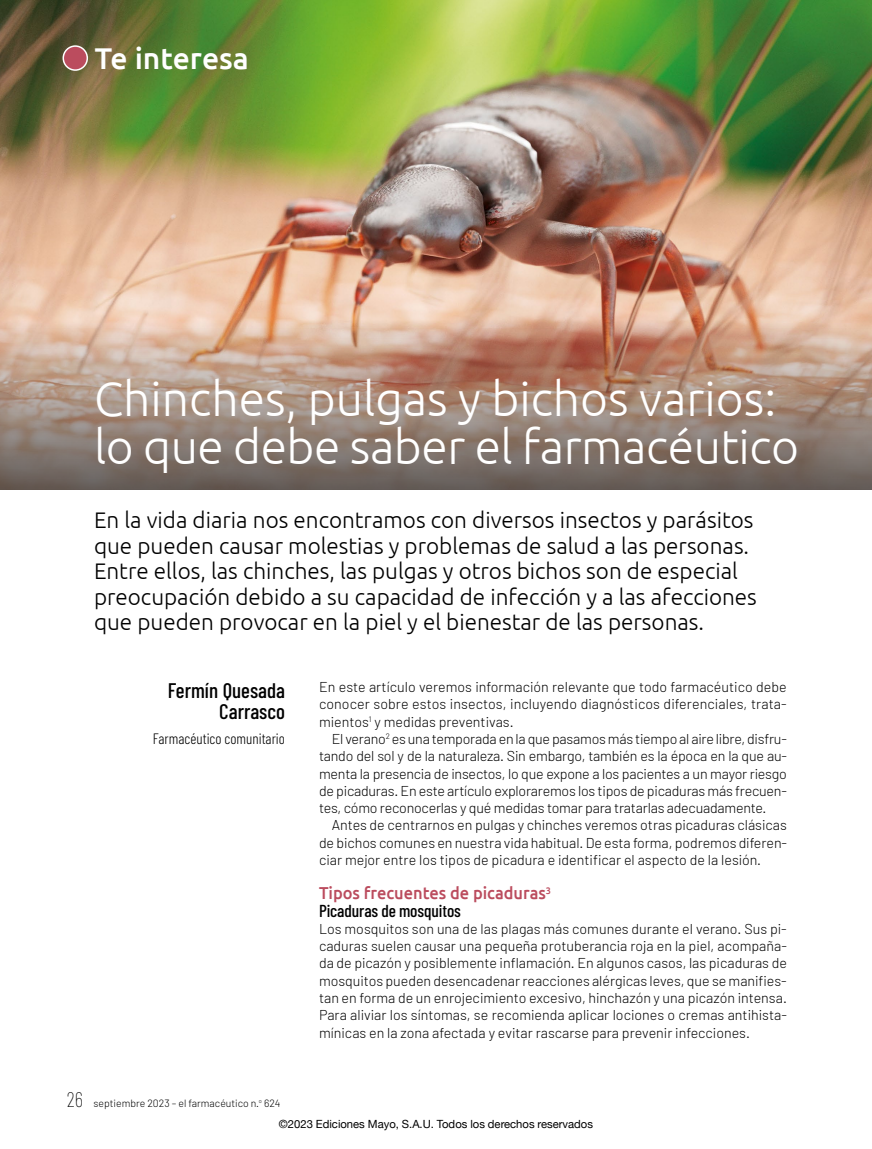
<style>
.page{position:relative;width:872px;height:1149px;background:#fff}
.page>*{position:absolute;margin:0;border:0;box-sizing:border-box;transform-origin:0 0}
.t1{font:300 48px/48px "Ubuntu";letter-spacing:-.005em;color:#fff}
.t2{font:500 30px "Ubuntu";color:#fff}
.t3{font:300 22.5px/25.5px "Ubuntu";color:#000}
.t4{font:500 21px/21px "Barlow Condensed";color:#000;text-align:right}
.t5{font:500 17.25px "Ubuntu";color:#bb4c5e;scale:.95 1}
.t6{font:500 17.25px "Barlow Condensed";letter-spacing:-.005em;color:#000}
.t7{font:300 15px "Barlow Condensed";color:#000}
.t8{font:300 14.25px/17.2px "Barlow";color:#000;text-align:justify}
.t9{font:11.25px "Helvetica Neue";color:#000}
.t10{font:300 10.5px "Barlow";color:#000}
.s1{font-family:"Barlow Condensed";font-weight:100;font-size:21px}
</style>
<div class="page">
<img style="left:0;top:0;width:872px;height:319px">
<svg style="left:0;top:319px;width:872px;height:170px;background:#a38879"></svg>
<div style="left:63px;top:46px;width:24px;height:24px;background:#bb4c5e;border-radius:50%"></div>
<div style="left:63px;top:45px;width:25px;height:26px;border:2px solid #fff;border-radius:50%"></div>
<h2 class="t2" style="left:95px;top:39px;width:156px">Te interesa</h2>
<h1 class="t1" style="left:94px;top:373px;width:706px">Chinches, pulgas y bichos varios: lo que debe saber el farmacéutico</h1>
<p class="t3" style="left:94px;top:506px;width:664px">En la vida diaria nos encontramos con diversos insectos y parásitos que pueden causar molestias y problemas de salud a las personas.<br>Entre ellos, las chinches, las pulgas y otros bichos son de especial preocupación debido a su capacidad de infección y a las afecciones que pueden provocar en la piel y el bienestar de las personas.</p>
<h3 class="t4" style="left:168px;top:678px;width:119px">Fermín Quesada<br>Carrasco</h3>
<p class="t7" style="left:153px;top:728px;width:134px">Farmacéutico comunitario</p>
<p class="t10" style="left:67px;top:1096px;width:215px"><span class="s1">26</span> septiembre 2023 – el farmacéutico n.<sup>o</sup> 624</p>
<p class="t8" style="left:319px;top:678px;width:469px">En este artículo veremos información relevante que todo farmacéutico debe conocer sobre estos insectos, incluyendo diagnósticos diferenciales, trata&shy;mientos<sup>1</sup> y medidas preventivas.</p>
<p class="t8" style="left:319px;top:729px;width:469px;text-indent:13px">El verano<sup>2</sup> es una temporada en la que pasamos más tiempo al aire libre, disfru&shy;tando del sol y de la naturaleza. Sin embargo, también es la época en la que au&shy;menta la presencia de insectos, lo que expone a los pacientes a un mayor riesgo de picaduras. En este artículo exploraremos los tipos de picaduras más frecuen&shy;tes, cómo reconocerlas y qué medidas tomar para tratarlas adecuadamente.</p>
<p class="t8" style="left:319px;top:816px;width:469px;text-indent:13px">Antes de centrarnos en pulgas y chinches veremos otras picaduras clásicas de bichos comunes en nuestra vida habitual. De esta forma, podremos diferen&shy;ciar mejor entre los tipos de picadura e identificar el aspecto de la lesión.</p>
<p class="t5" style="left:319px;top:882px;width:246px">Tipos frecuentes de picaduras<sup>3</sup></p>
<p class="t6" style="left:319px;top:899px;width:143px">Picaduras de mosquitos</p>
<p class="t8" style="left:319px;top:919px;width:469px">Los mosquitos son una de las plagas más comunes durante el verano. Sus pi&shy;caduras suelen causar una pequeña protuberancia roja en la piel, acompaña&shy;da de picazón y posiblemente inflamación. En algunos casos, las picaduras de mosquitos pueden desencadenar reacciones alérgicas leves, que se manifies&shy;tan en forma de un enrojecimiento excesivo, hinchazón y una picazón intensa.<br>Para aliviar los síntomas, se recomienda aplicar lociones o cremas antihista&shy;mínicas en la zona afectada y evitar rascarse para prevenir infecciones.</p>
<p class="t9" style="left:279px;top:1114px;width:316px">©2023 Ediciones Mayo, S.A.U. Todos los derechos reservados</p>
</div>
